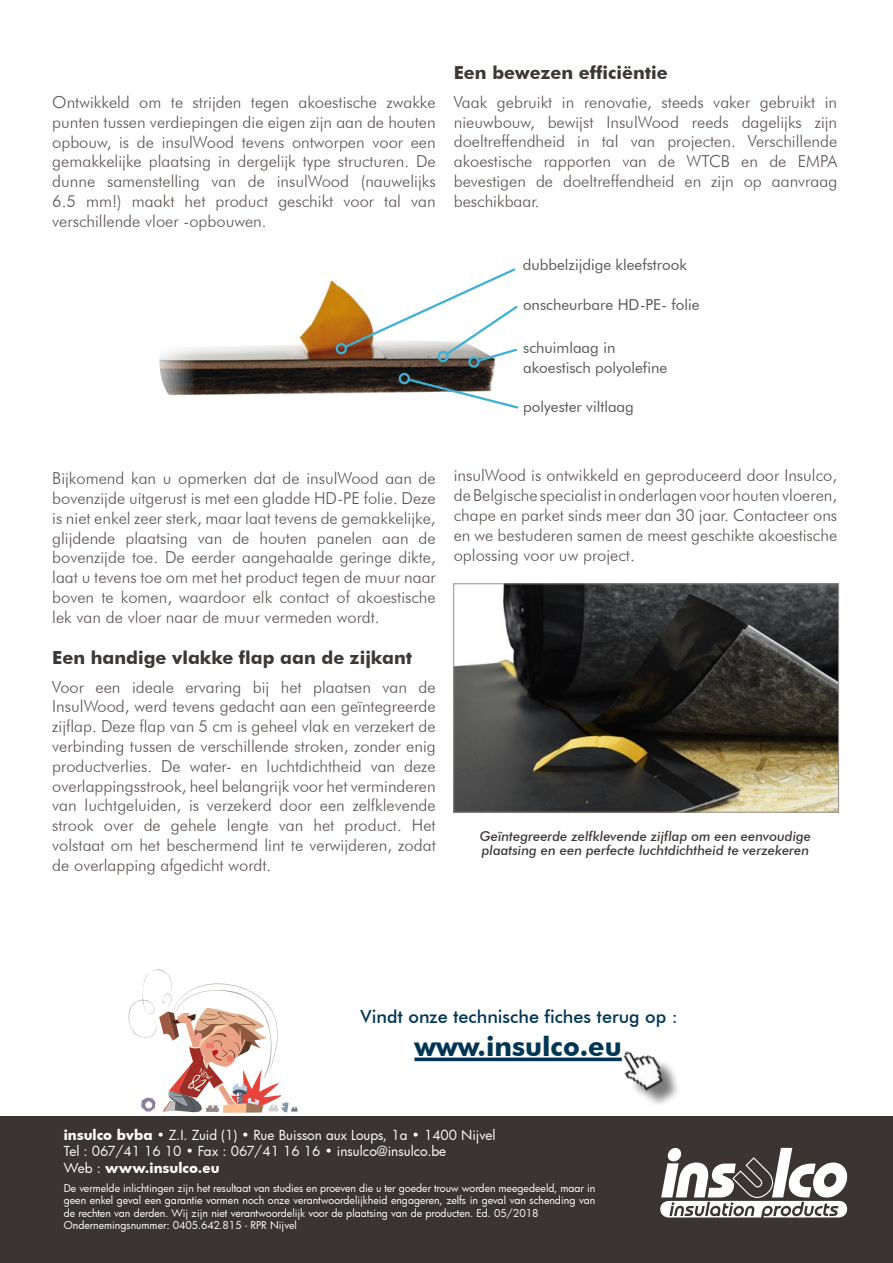
<style>
.page{position:relative;width:893px;height:1263px;background:#fff}
.page>*{position:absolute;margin:0;border:0;box-sizing:border-box;transform-origin:0 0}
.t1{font:700 27px "Futura BT";color:#003554}
.t2{font:700 18px "Futura BT";color:#3c3836}
.t3{font:500 18px "Futura BT";color:#003554}
.t4{font:300 16.5px/19.8px "Futura BT";color:#5a5351;text-align:justify}
.t5{font:15.15px/19.6px "Futura BT";color:#555658}
.t6{font:13.5px/16.5px "Futura";color:#fff}
.t7{font:italic 500 13.5px/13.5px "Futura BT";color:#3c3836}
.t8{font:10.5px/12.6px "Futura";color:#fff}
.s1{font-weight:700}
</style>
<div class="page">
<img style="left:455px;top:585px;width:382px;height:225px">
<div style="left:453px;top:583px;width:386px;height:229px;border:1px solid #938e8b"></div>
<img style="left:159px;top:280px;width:337px;height:116px">
<div style="left:468px;top:356px;width:12px;height:12px;border:2px solid #3cb1d5;border-radius:50%"></div>
<svg style="left:342px;top:268px;width:176px;height:96px"></svg>
<div style="left:336px;top:343px;width:11px;height:11px;border:2px solid #3cb1d5;border-radius:50%"></div>
<svg style="left:406px;top:377px;width:113px;height:32px"></svg>
<div style="left:399px;top:373px;width:11px;height:11px;border:2px solid #3cb1d5;border-radius:50%"></div>
<svg style="left:414px;top:1057px;width:198px;height:4px"></svg>
<div style="left:0;top:1116px;width:893px;height:147px;background:#3a3432"></div>
<svg style="left:660px;top:1147px;width:187px;height:70px"></svg>
<svg style="left:128px;top:969px;width:170px;height:144px"></svg>
<div style="left:628px;top:1054px;width:53px;height:54px;background:#000;opacity:.52"></div>
<img style="left:612px;top:1051px;width:62px;height:48px">
<p class="t4" style="left:52px;top:92px;width:385px">Ontwikkeld om te strijden tegen akoestische zwakke punten tussen verdiepingen die eigen zijn aan de houten opbouw, is de insulWood tevens ontworpen voor een gemakkelijke plaatsing in dergelijk type structuren. De dunne samenstelling van de insulWood (nauwelijks 6.5 mm!) maakt het product geschikt voor tal van verschillende vloer -opbouwen.</p>
<p class="t2" style="left:454px;top:62px;width:215px">Een bewezen efficiëntie</p>
<p class="t4" style="left:454px;top:92px;width:385px">Vaak gebruikt in renovatie, steeds vaker gebruikt in nieuwbouw, bewijst InsulWood reeds dagelijks zijn doeltreffendheid in tal van projecten. Verschillende akoestische rapporten van de WTCB en de EMPA bevestigen de doeltreffendheid en zijn op aanvraag beschikbaar.</p>
<p class="t5" style="left:523px;top:255px;width:165px">dubbelzijdige kleefstrook</p>
<p class="t5" style="left:523px;top:295px;width:178px">onscheurbare HD-PE- folie</p>
<p class="t5" style="left:523px;top:338px;width:146px">schuimlaag in akoestisch polyolefine</p>
<p class="t5" style="left:523px;top:397px;width:112px">polyester viltlaag</p>
<p class="t4" style="left:52px;top:468px;width:385px">Bijkomend kan u opmerken dat de insulWood aan de bovenzijde uitgerust is met een gladde HD-PE folie. Deze is niet enkel zeer sterk, maar laat tevens de gemakkelijke, glijdende plaatsing van de houten panelen aan de bovenzijde toe. De eerder aangehaalde geringe dikte, laat u tevens toe om met het product tegen de muur naar boven te komen, waardoor elk contact of akoestische lek van de vloer naar de muur vermeden wordt.</p>
<p class="t2" style="left:52px;top:647px;width:361px">Een handige vlakke flap aan de zijkant</p>
<p class="t4" style="left:52px;top:677px;width:385px">Voor een ideale ervaring bij het plaatsen van de InsulWood, werd tevens gedacht aan een geïntegreerde zijflap. Deze flap van 5 cm is geheel vlak en verzekert de verbinding tussen de verschillende stroken, zonder enig productverlies. De water- en luchtdichtheid van deze overlappingsstrook, heel belangrijk voor het verminderen van luchtgeluiden, is verzekerd door een zelfklevende strook over de gehele lengte van het product. Het volstaat om het beschermend lint te verwijderen, zodat de overlapping afgedicht wordt.</p>
<p class="t4" style="left:454px;top:465px;width:385px">insulWood is ontwikkeld en geproduceerd door Insulco, de Belgische specialist in onderlagen voor houten vloeren, chape en parket sinds meer dan 30 jaar. Contacteer ons en we bestuderen samen de meest geschikte akoestische oplossing voor uw project.</p>
<p class="t7" style="left:480px;top:829px;width:333px">Geïntegreerde zelfklevende zijflap om een eenvoudige plaatsing en een perfecte luchtdichtheid te verzekeren</p>
<p class="t3" style="left:361px;top:1006px;width:318px">Vindt onze technische fiches terug op :</p>
<h1 class="t1" style="left:414px;top:1030px;width:209px">www.insulco.eu</h1>
<p class="t6" style="left:64px;top:1126px;width:433px"><span class="s1">insulco bvba</span> • Z.I. Zuid (1) • Rue Buisson aux Loups, 1a • 1400 Nijvel<br>Tel : 067/41 16 10 • Fax : 067/41 16 16 • insulco@insulco.be<br>Web : <span class="s1">www.insulco.eu</span></p>
<p class="t8" style="left:64px;top:1181px;width:533px">De vermelde inlichtingen zijn het resultaat van studies en proeven die u ter goeder trouw worden meegedeeld, maar in geen enkel geval een garantie vormen noch onze verantwoordelijkheid engageren, zelfs in geval van schending van de rechten van derden. Wij zijn niet verantwoordelijk voor de plaatsing van de producten. Ed. 05/2018<br>Ondernemingsnummer: 0405.642.815 - RPR Nijvel</p>
</div>
